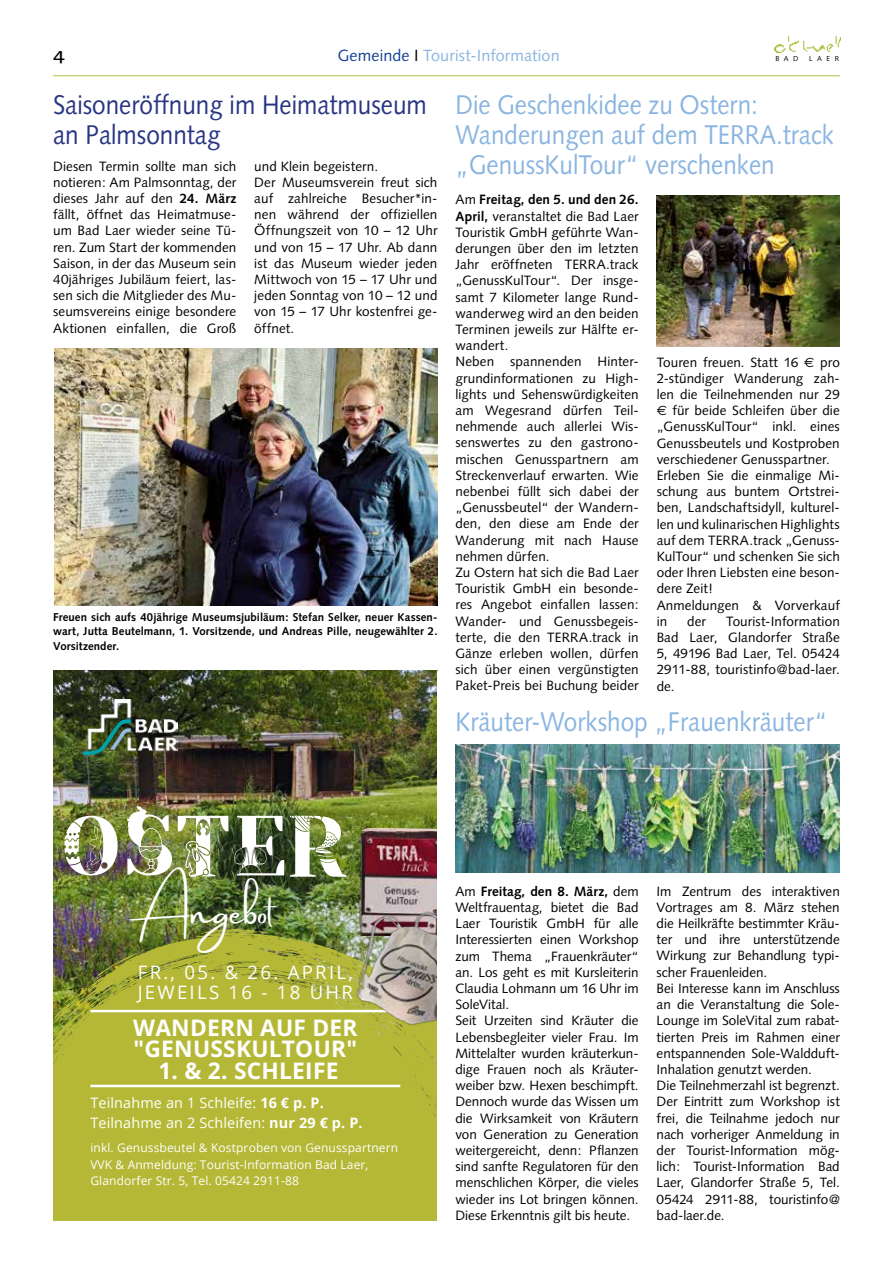
<style>
.page{position:relative;width:893px;height:1263px;background:#fff}
.page>*{position:absolute;margin:0;border:0;box-sizing:border-box;transform-origin:0 0}
.t1{font:35.1px "Amsterdam Two";color:#fff}
.t2{font:27px/30px "Syntax";color:#8ab5e1;scale:.9 1}
.t3{font:27px/30px "Syntax";color:#283583;scale:.9 1}
.t4{font:700 22.8px/21.3px "Open Sans";letter-spacing:.01em;color:#fff}
.t5{font:18.6px/19.8px "Open Sans";letter-spacing:.12em;color:#fff}
.t6{font:17.25px "The Mix";color:#000;scale:1.25 1}
.t7{font:16.2px "Syntax";letter-spacing:.005em;color:#8ab5e1}
.t8{font:14.4px/19.8px "Open Sans";letter-spacing:.01em;color:#fff}
.t9{font:13.5px/16.2px "Syntax";letter-spacing:.005em;color:#000}
.t10{font:12px/16.5px "Open Sans";letter-spacing:.01em;color:#fff}
.t11{font:700 11.4px/14.4px "Syntax";letter-spacing:.005em;color:#000;text-align:justify}
.t12{font:7.2px "Syntax";letter-spacing:.63em;color:#000}
.s1{color:#164194}
.s2{color:#000}
.s3{font-weight:700}
.s4{font-family:"Euro Sans"}
</style>
<div class="page">
<img style="left:774px;top:36px;width:67px;height:16px">
<hr style="left:53px;top:75px;width:787px;height:1px;background:#a4c33f">
<img style="left:657px;top:196px;width:183px;height:151px">
<img style="left:455px;top:744px;width:385px;height:128px">
<img style="left:55px;top:349px;width:382px;height:257px">
<img style="left:53px;top:670px;width:385px;height:259px">
<img style="left:350px;top:828px;width:88px;height:66px">
<svg style="left:53px;top:929px;width:384px;height:291px;background:#aeb137"></svg>
<img style="left:84px;top:700px;width:94px;height:54px">
<hr style="left:90px;top:1010px;width:310px;height:2px;background:#fff">
<hr style="left:90px;top:1085px;width:310px;height:2px;background:#fff">
<img style="left:350px;top:894px;width:88px;height:143px">
<img style="left:64px;top:816px;width:54px;height:59px">
<img style="left:127px;top:806px;width:45px;height:69px">
<img style="left:178px;top:816px;width:50px;height:61px">
<svg style="left:234px;top:816px;width:50px;height:59px"></svg>
<svg style="left:290px;top:816px;width:57px;height:61px"></svg>
<p class="t6" style="left:53px;top:40px;width:11px">4</p>
<p class="t7" style="left:338px;top:45px;width:224px"><span class="s1">Gemeinde</span> <span class="s2">I</span> Tourist-Information</p>
<p class="t12" style="left:775px;top:55px;width:25px">BAD</p>
<p class="t12" style="left:809px;top:55px;width:32px">LAER</p>
<h2 class="t3" style="left:53px;top:89px;width:417px">Saisoneröffnung im Heimatmuseum an Palmsonntag</h2>
<p class="t9" style="left:254px;top:158px;width:185px">und Klein begeistern.<br>Der Museumsverein freut sich auf zahlreiche Besucher*in&shy;nen während der offiziellen<br>Öffnungszeit von 10 – 12 Uhr und von 15 – 17 Uhr. Ab dann ist das Museum wieder jeden<br>Mittwoch von 15 – 17 Uhr und jeden Sonntag von 10 – 12 und von 15 – 17 Uhr kostenfrei ge&shy;öffnet.</p>
<p class="t9" style="left:53px;top:158px;width:185px;text-align:justify">Diesen Termin sollte man sich notieren: Am Palmsonntag, der dieses Jahr auf den <span class="s3">24. März </span>fällt, öffnet das Heimatmuse&shy;um Bad Laer wieder seine Tü&shy;ren. Zum Start der kommenden Saison, in der das Museum sein 40jähriges Jubiläum feiert, las&shy;sen sich die Mitglieder des Mu&shy;seumsvereins einige besondere Aktionen einfallen, die Groß</p>
<p class="t11" style="left:53px;top:610px;width:386px">Freuen sich aufs 40jährige Museumsjubiläum: Stefan Selker, neuer Kassen&shy;wart, Jutta Beutelmann, 1. Vorsitzende, und Andreas Pille, neugewählter 2.<br>Vorsitzender.</p>
<h2 class="t2" style="left:455px;top:89px;width:422px">Die Geschenkidee zu Ostern:<br>Wanderungen auf dem TERRA.track „GenussKulTour“ verschenken</h2>
<p class="t9" style="left:455px;top:192px;width:185px">Am <span class="s3">Freitag, den 5. und den 26.<br>April,</span> veranstaltet die Bad Laer<br>Touristik GmbH geführte Wan&shy;derungen über den im letzten<br>Jahr eröffneten TERRA.track „GenussKulTour“. Der insge&shy;samt 7 Kilometer lange Rund&shy;wanderweg wird an den beiden<br>Terminen jeweils zur Hälfte er&shy;wandert.<br>Neben spannenden Hinter&shy;grundinformationen zu High&shy;lights und Sehenswürdigkeiten am Wegesrand dürfen Teil&shy;nehmende auch allerlei Wis&shy;senswertes zu den gastrono&shy;mischen Genusspartnern am<br>Streckenverlauf erwarten. Wie nebenbei füllt sich dabei der „Genussbeutel“ der Wandern&shy;den, den diese am Ende der<br>Wanderung mit nach Hause nehmen dürfen.<br>Zu Ostern hat sich die Bad Laer<br>Touristik GmbH ein besonde&shy;res Angebot einfallen lassen:<br>Wander- und Genussbegeis&shy;terte, die den TERRA.track in<br>Gänze erleben wollen, dürfen sich über einen vergünstigten<br>Paket-Preis bei Buchung beider</p>
<p class="t9" style="left:657px;top:354px;width:185px">Touren freuen. Statt 16 <span class="s4">€</span> pro<br>2-stündiger Wanderung zah&shy;len die Teilnehmenden nur 29 <span class="s4">€</span> für beide Schleifen über die „GenussKulTour“ inkl. eines<br>Genussbeutels und Kostproben verschiedener Genusspartner.<br>Erleben Sie die einmalige Mi&shy;schung aus buntem Ortstrei&shy;ben, Landschaftsidyll, kulturel&shy;len und kulinarischen Highlights auf dem TERRA.track „Genuss-<br>KulTour“ und schenken Sie sich oder Ihren Liebsten eine beson&shy;dere Zeit!<br>Anmeldungen &amp; Vorverkauf in</p>
<p class="t9" style="left:657px;top:613px;width:185px;text-align:justify;text-indent:69px">Tourist-Information Bad Laer, Glandorfer Straße 5, 49196 Bad Laer, Tel. 05424<br>2911-88, touristinfo@bad-laer. de.</p>
<h2 class="t2" style="left:455px;top:707px;width:415px">Kräuter-Workshop „Frauenkräuter“</h2>
<p class="t9" style="left:687px;top:613px;width:20px">der</p>
<h1 class="t1" style="left:141px;top:893px;width:135px">Angebot</h1>
<h3 class="t5" style="left:138px;top:962px;width:217px">FR., 05. &amp; 26. APRIL,<br>JEWEILS 16 - 18 UHR</h3>
<h3 class="t4" style="left:133px;top:1016px;width:226px">WANDERN AUF DER "GENUSSKULTOUR"</h3>
<h3 class="t4" style="left:158px;top:1059px;width:182px">1. &amp; 2. SCHLEIFE</h3>
<p class="t8" style="left:90px;top:1092px;width:274px">Teilnahme an 1 Schleife: <span class="s3">16 € p. P.<br></span>Teilnahme an 2 Schleifen: <span class="s3">nur 29 € p. P.</span></p>
<p class="t10" style="left:90px;top:1139px;width:309px">inkl. Genussbeutel &amp; Kostproben von Genusspartnern<br>VVK &amp; Anmeldung: Tourist-Information Bad Laer,<br>Glandorfer Str. 5, Tel. 05424 2911-88</p>
<p class="t9" style="left:455px;top:883px;width:185px">Am <span class="s3">Freitag, den 8. März,</span> dem<br>Weltfrauentag, bietet die Bad<br>Laer Touristik GmbH für alle<br>Interessierten einen Workshop zum Thema „Frauenkräuter“ an. Los geht es mit Kursleiterin<br>Claudia Lohmann um 16 Uhr im<br>SoleVital.<br>Seit Urzeiten sind Kräuter die<br>Lebensbegleiter vieler Frau. Im<br>Mittelalter wurden kräuterkun&shy;dige Frauen noch als Kräuter&shy;weiber bzw. Hexen beschimpft.<br>Dennoch wurde das Wissen um die Wirksamkeit von Kräutern von Generation zu Generation weitergereicht, denn: Pflanzen sind sanfte Regulatoren für den menschlichen Körper, die vieles wieder ins Lot bringen können.<br>Diese Erkenntnis gilt bis heute.</p>
<p class="t9" style="left:657px;top:883px;width:185px">Im Zentrum des interaktiven<br>Vortrages am 8. März stehen die Heilkräfte bestimmter Kräu&shy;ter und ihre unterstützende<br>Wirkung zur Behandlung typi&shy;scher Frauenleiden.<br>Bei Interesse kann im Anschluss an die Veranstaltung die Sole-<br>Lounge im SoleVital zum rabat&shy;tierten Preis im Rahmen einer entspannenden Sole-Waldduft-<br>Inhalation genutzt werden.<br>Die Teilnehmerzahl ist begrenzt.<br>Der Eintritt zum Workshop ist frei, die Teilnahme jedoch nur nach vorheriger Anmeldung in der Tourist-Information mög&shy;lich: Tourist-Information Bad<br>Laer, Glandorfer Straße 5, Tel.<br>05424 2911-88, touristinfo@ bad-laer.de.</p>
</div>
